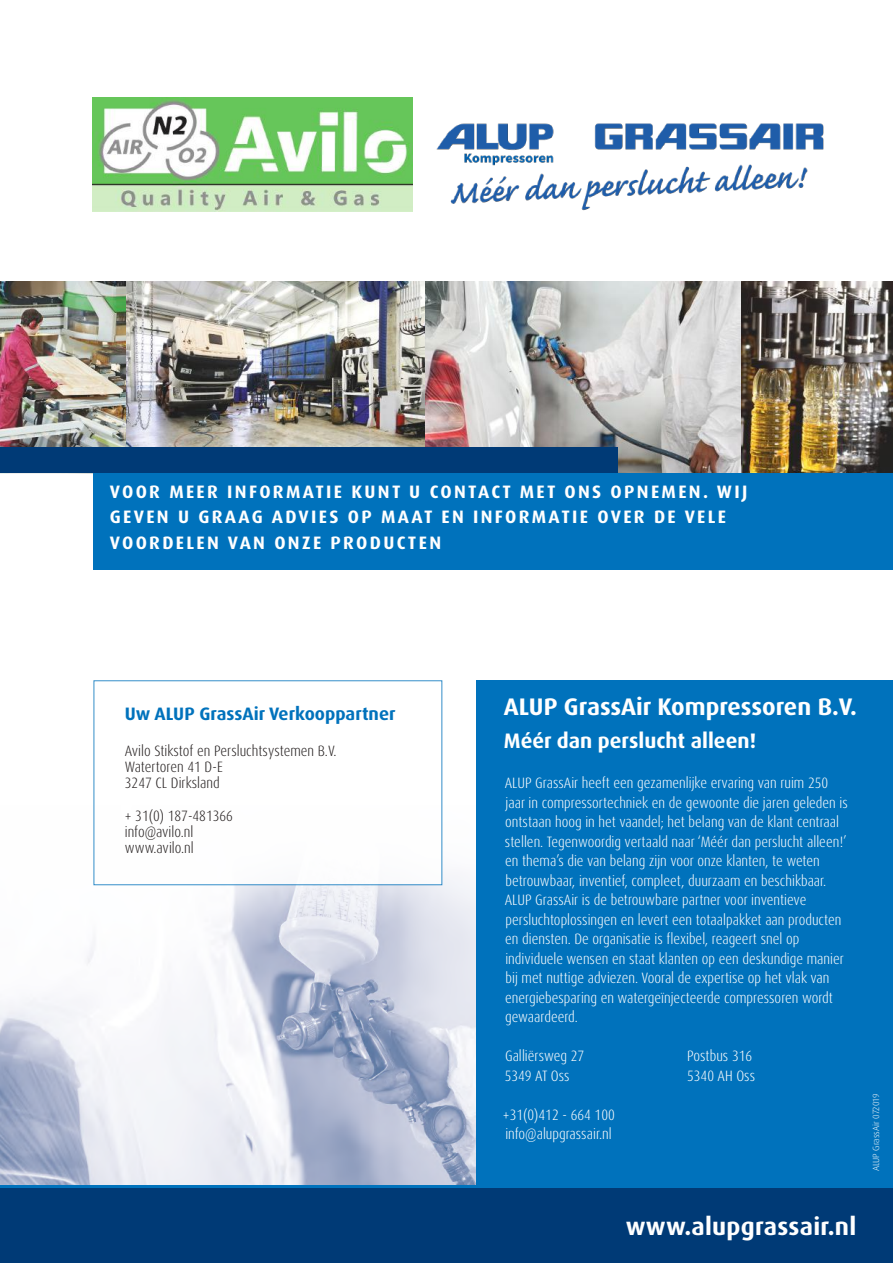
<style>
.page{position:relative;width:893px;height:1263px;background:#fff}
.page>*{position:absolute;margin:0;border:0;box-sizing:border-box;transform-origin:0 0}
.t1{font:700 24.6px "Dax Pro";letter-spacing:.01em;color:#fff}
.t2{font:700 24px "Dax Pro";color:#fff}
.t3{font:700 21px "Dax Pro";color:#fff}
.t4{font:700 18px/25.5px "Dax Pro";letter-spacing:.13em;color:#fff}
.t5{font:700 18px "Dax Pro";color:#0072bc}
.t6{font:300 condensed 15px/19.5px "Dax Pro";color:#fff}
.t7{font:300 condensed 15px/16.2px "Dax Pro";color:#241f1f}
.t8{font:300 9px "Dax Pro";color:#fff}
</style>
<div class="page">
<img style="left:0;top:806px;width:476px;height:379px">
<img style="left:740px;top:282px;width:153px;height:191px">
<img style="left:0;top:282px;width:740px;height:191px">
<div style="left:476px;top:680px;width:417px;height:505px;background:#0072bc"></div>
<div style="left:0;top:1187px;width:893px;height:76px;background:#003a76"></div>
<div style="left:0;top:448px;width:617px;height:25px;background:#003a76"></div>
<div style="left:94px;top:473px;width:799px;height:97px;background:#0072bc"></div>
<hr style="left:0;top:1185px;width:893px;height:3px;background:#0072bc">
<div style="left:94px;top:680px;width:348px;height:205px;background:#fff"></div>
<img style="left:92px;top:97px;width:320px;height:115px">
<img style="left:436px;top:123px;width:388px;height:88px">
<p class="t4" style="left:110px;top:479px;width:639px">VOOR MEER INFORMATIE KUNT U CONTACT MET ONS OPNEMEN. WIJ<br>GEVEN U GRAAG ADVIES OP MAAT EN INFORMATIE OVER DE VELE<br>VOORDELEN VAN ONZE PRODUCTEN</p>
<p class="t5" style="left:125px;top:702px;width:272px">Uw ALUP GrassAir Verkooppartner</p>
<p class="t7" style="left:125px;top:742px;width:213px">Avilo Stikstof en Persluchtsystemen B.V.<br>Watertoren 41 D-E<br>3247 CL Dirksland</p>
<p class="t7" style="left:125px;top:807px;width:110px">+ 31(0) 187-481366 info@avilo.nl www.avilo.nl</p>
<h2 class="t2" style="left:504px;top:691px;width:354px">ALUP GrassAir Kompressoren B.V.</h2>
<h3 class="t3" style="left:504px;top:727px;width:254px">Méér dan perslucht alleen!</h3>
<p class="t6" style="left:505px;top:773px;width:345px">ALUP GrassAir heeft een gezamenlijke ervaring van ruim 250 jaar in compressortechniek en de gewoonte die jaren geleden is ontstaan hoog in het vaandel; het belang van de klant centraal stellen. Tegenwoordig vertaald naar ‘Méér dan perslucht alleen!’ en thema’s die van belang zijn voor onze klanten, te weten betrouwbaar, inventief, compleet, duurzaam en beschikbaar.<br>ALUP GrassAir is de betrouwbare partner voor inventieve persluchtoplossingen en levert een totaalpakket aan producten en diensten. De organisatie is flexibel, reageert snel op individuele wensen en staat klanten op een deskundige manier bij met nuttige adviezen. Vooral de expertise op het vlak van energiebesparing en watergeïnjecteerde compressoren wordt gewaardeerd.</p>
<p class="t6" style="left:505px;top:1046px;width:81px">Galliërsweg 27</p>
<p class="t6" style="left:687px;top:1046px;width:67px">Postbus 316</p>
<p class="t6" style="left:505px;top:1066px;width:66px">5349 AT Oss</p>
<p class="t6" style="left:687px;top:1066px;width:69px">5340 AH Oss</p>
<p class="t6" style="left:503px;top:1105px;width:113px">+31(0)412 - 664 100 info@alupgrassair.nl</p>
<p class="t8" style="left:870px;top:1171px;width:79px;rotate:-90deg">ALUP GrassAir 072019</p>
<h1 class="t1" style="left:626px;top:1210px;width:232px">www.alupgrassair.nl</h1>
</div>
